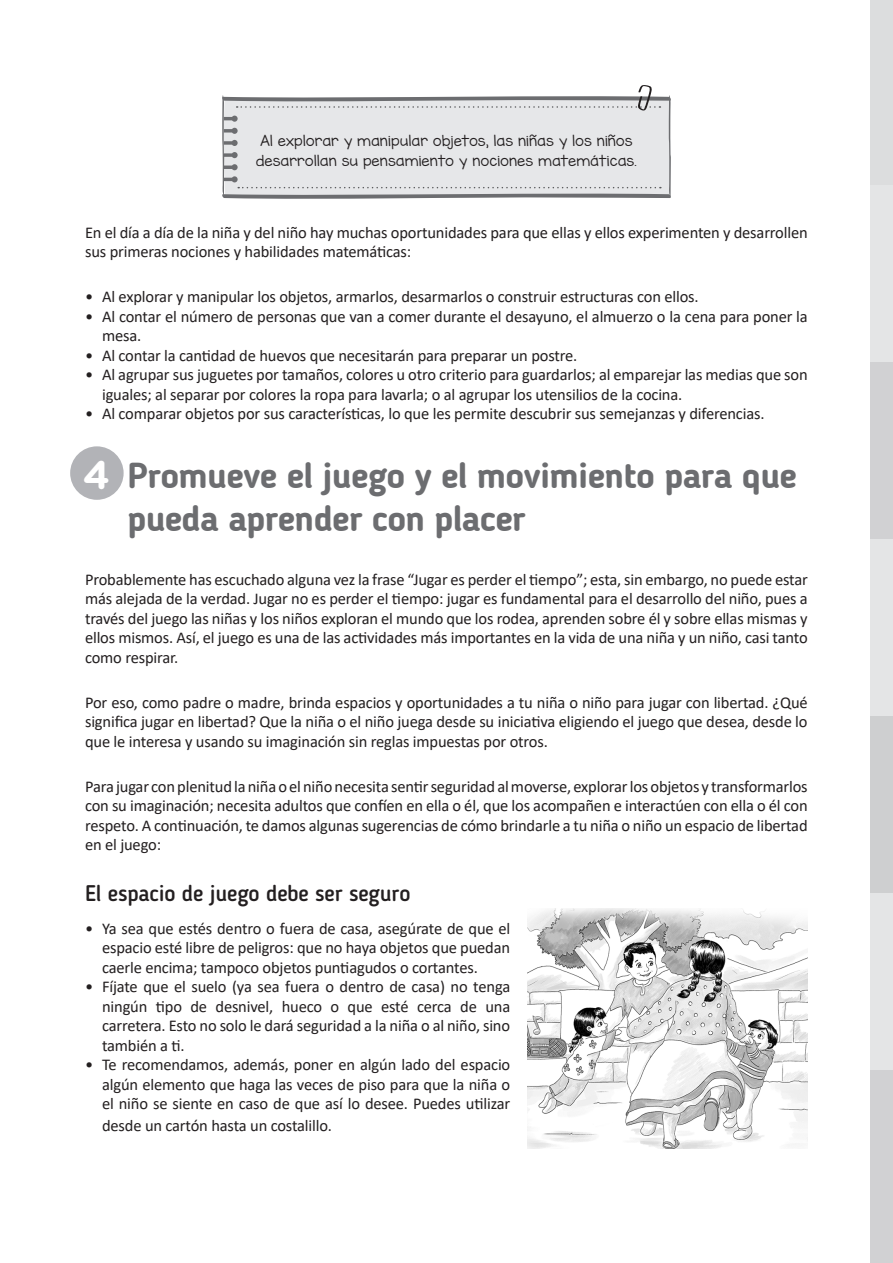
<style>
.page{position:relative;width:893px;height:1263px;background:#fff}
.page>*{position:absolute;margin:0;border:0;box-sizing:border-box;transform-origin:0 0}
.t1{font:700 36px "Blogger Sans";letter-spacing:-.02em;color:#6c6d70}
.t2{font:500 22.5px "Blogger Sans";letter-spacing:-.01em;color:#231f20}
.PARRAFO_GENERAL{font:16.5px/19.5px "Calibri";letter-spacing:-.01em;color:#231f20;text-align:justify}
.BLOQUE_VERDE{font:13.5px/19.5px "KG Miss Kindergarten";letter-spacing:.04em;color:#231f20;text-align:center}
.s1{font-family:"Gotham Rounded";font-size:39.9px;color:#fff}
</style>
<div class="page">
<div style="left:871px;top:893px;width:22px;height:177px;background:#e4e5e6"></div>
<div style="left:871px;top:1070px;width:22px;height:193px;background:#d1d1d3"></div>
<div style="left:871px;top:716px;width:22px;height:177px;background:#cecfd0"></div>
<div style="left:871px;top:539px;width:22px;height:177px;background:#e4e5e6"></div>
<div style="left:871px;top:362px;width:22px;height:177px;background:#d1d1d3"></div>
<div style="left:871px;top:184px;width:22px;height:178px;background:#e4e5e6"></div>
<div style="left:871px;top:0;width:22px;height:184px;background:#dcddde"></div>
<svg style="left:222px;top:85px;width:449px;height:114px;background:#dddee0"></svg>
<img style="left:527px;top:908px;width:281px;height:240px">
<div style="left:70px;top:446px;width:54px;height:54px;background:#b2b3b7;border-radius:50%"></div>
<p class="BLOQUE_VERDE" style="left:256px;top:131px;width:382px">Al explorar y manipular objetos, las niñas y los niños desarrollan su pensamiento y nociones matemáticas.</p>
<p class="PARRAFO_GENERAL" style="left:85px;top:222px;width:724px">En el día a día de la niña y del niño hay muchas oportunidades para que ellas y ellos experimenten y desarrollen sus primeras nociones y habilidades matemáticas:</p>
<p class="PARRAFO_GENERAL" style="left:85px;top:287px;width:615px">• Al explorar y manipular los objetos, armarlos, desarmarlos o construir estructuras con ellos.</p>
<p class="PARRAFO_GENERAL" style="left:102px;top:306px;width:707px;text-indent:-17px">• Al contar el número de personas que van a comer durante el desayuno, el almuerzo o la cena para poner la mesa.</p>
<p class="PARRAFO_GENERAL" style="left:85px;top:345px;width:494px">• Al contar la cantidad de huevos que necesitarán para preparar un postre.</p>
<p class="PARRAFO_GENERAL" style="left:102px;top:365px;width:707px;text-indent:-17px">• Al agrupar sus juguetes por tamaños, colores u otro criterio para guardarlos; al emparejar las medias que son iguales; al separar por colores la ropa para lavarla; o al agrupar los utensilios de la cocina.</p>
<p class="PARRAFO_GENERAL" style="left:85px;top:404px;width:681px">• Al comparar objetos por sus características, lo que les permite descubrir sus semejanzas y diferencias.</p>
<p class="t1" style="left:83px;top:454px;width:716px"><span class="s1">4</span> Promueve el juego y el movimiento para que</p>
<p class="t1" style="left:128px;top:497px;width:400px">pueda aprender con placer</p>
<p class="PARRAFO_GENERAL" style="left:85px;top:569px;width:724px">Probablemente has escuchado alguna vez la frase “Jugar es perder el tiempo”; esta, sin embargo, no puede estar más alejada de la verdad. Jugar no es perder el tiempo: jugar es fundamental para el desarrollo del niño, pues a través del juego las niñas y los niños exploran el mundo que los rodea, aprenden sobre él y sobre ellas mismas y ellos mismos. Así, el juego es una de las actividades más importantes en la vida de una niña y un niño, casi tanto como respirar.</p>
<p class="PARRAFO_GENERAL" style="left:85px;top:692px;width:724px">Por eso, como padre o madre, brinda espacios y oportunidades a tu niña o niño para jugar con libertad. ¿Qué significa jugar en libertad? Que la niña o el niño juega desde su iniciativa eligiendo el juego que desea, desde lo que le interesa y usando su imaginación sin reglas impuestas por otros.</p>
<p class="PARRAFO_GENERAL" style="left:85px;top:776px;width:724px">Para jugar con plenitud la niña o el niño necesita sentir seguridad al moverse, explorar los objetos y transformarlos con su imaginación; necesita adultos que confíen en ella o él, que los acompañen e interactúen con ella o él con respeto. A continuación, te damos algunas sugerencias de cómo brindarle a tu niña o niño un espacio de libertad en el juego:</p>
<p class="t2" style="left:85px;top:880px;width:327px">El espacio de juego debe ser seguro</p>
<p class="PARRAFO_GENERAL" style="left:102px;top:918px;width:410px;text-indent:-17px">• Ya sea que estés dentro o fuera de casa, asegúrate de que el espacio esté libre de peligros: que no haya objetos que puedan caerle encima; tampoco objetos puntiagudos o cortantes.</p>
<p class="PARRAFO_GENERAL" style="left:102px;top:976px;width:410px;text-indent:-17px">• Fíjate que el suelo (ya sea fuera o dentro de casa) no tenga ningún tipo de desnivel, hueco o que esté cerca de una carretera. Esto no solo le dará seguridad a la niña o al niño, sino también a ti.</p>
<p class="PARRAFO_GENERAL" style="left:102px;top:1054px;width:410px;text-indent:-17px">• Te recomendamos, además, poner en algún lado del espacio algún elemento que haga las veces de piso para que la niña o el niño se siente en caso de que así lo desee. Puedes utilizar</p>
<p class="PARRAFO_GENERAL" style="left:102px;top:1115px;width:232px">desde un cartón hasta un costalillo.</p>
</div>
